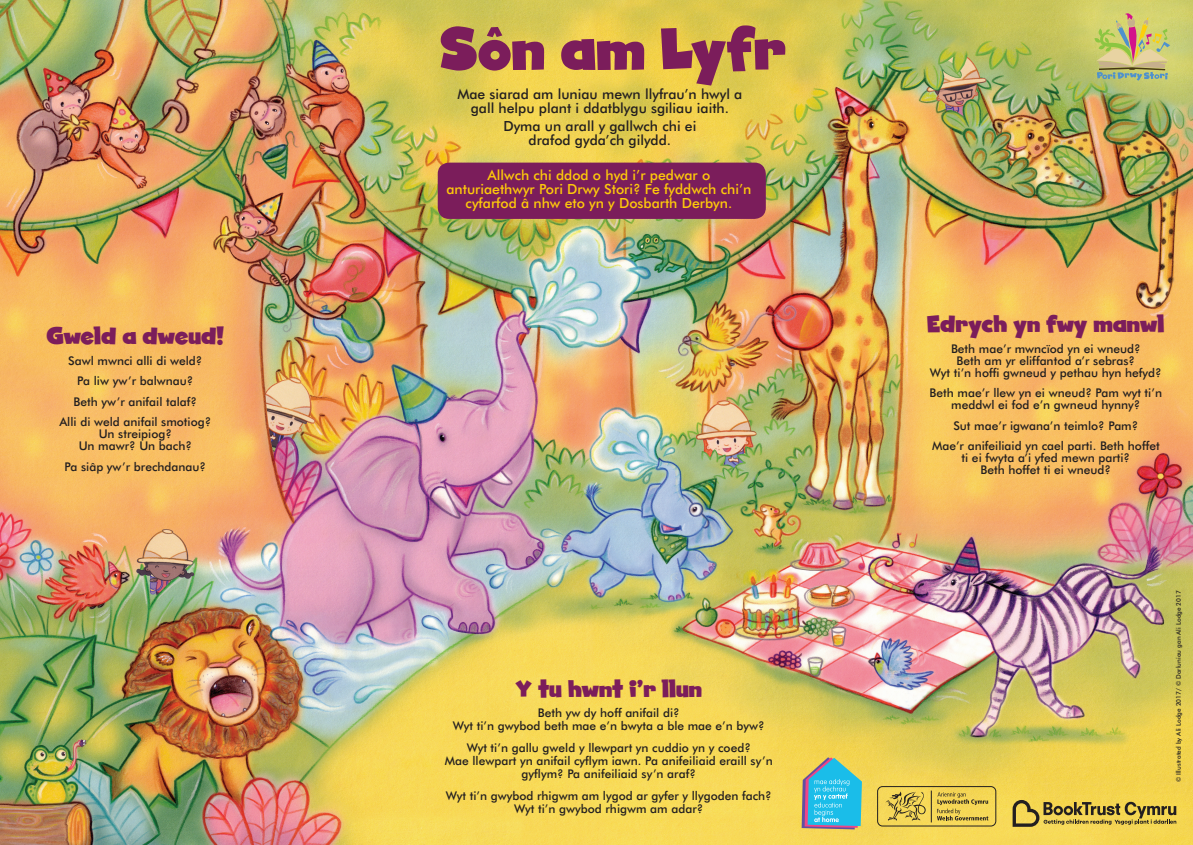
<style>
.page{position:relative;width:1193px;height:845px;background:#fff}
.page>*{position:absolute;margin:0;border:0;box-sizing:border-box;transform-origin:0 0}
.t1{font:61px "Ghost Kid AOE";color:#7b1d5b}
.t2{font:24px "Ghost Kid AOE";color:#7b1d5b}
.t3{font:500 14px/14px "Futura BT";color:#231f20;text-align:center}
.t4{font:500 14px/14px "Futura BT";color:#feca0a;text-align:center}
.t5{font:500 12px/12px "Futura BT";color:#231f20;text-align:center}
.t6{font:500 6.4px "Futura BT";color:#231f20}
</style>
<div class="page">
<img style="left:0;top:0;width:1193px;height:844px">
<svg style="left:937px;top:791px;width:51px;height:29px"></svg>
<svg style="left:886px;top:791px;width:40px;height:29px"></svg>
<div style="left:877px;top:786px;width:119px;height:40px;border:1px solid #231f20;border-radius:5px"></div>
<hr style="left:931px;top:790px;width:1px;height:32px;background:#231f20">
<svg style="left:802px;top:756px;width:60px;height:73px;background:#62b5c3"></svg>
<div style="left:438px;top:162px;width:328px;height:57px;background:#7b1d5b;border-radius:11px"></div>
<svg style="left:1012px;top:799px;width:164px;height:27px;background:#b8a143"></svg>
<svg style="left:1094px;top:13px;width:76px;height:68px;background:#c2be78"></svg>
<h2 class="t2" style="left:47px;top:322px;width:179px">Gweld a dweud!</h2>
<p class="t5" style="left:59px;top:350px;width:153px;line-height:20.5px">Sawl mwnci alli di weld?<br>Pa liw yw’r balwnau?<br>Beth yw’r anifail talaf?<br>Alli di weld anifail smotiog?</p>
<p class="t5" style="left:79px;top:428px;width:115px">Un streipiog?<br>Un mawr? Un bach?</p>
<p class="t5" style="left:65px;top:460px;width:143px">Pa siâp yw’r brechdanau?</p>
<h1 class="t1" style="left:440px;top:14px;width:348px">Sôn am Lyfr</h1>
<p class="t3" style="left:457px;top:86px;width:287px">Mae siarad am luniau mewn llyfrau’n hwyl a gall helpu plant i ddatblygu sgiliau iaith.</p>
<p class="t3" style="left:503px;top:118px;width:194px">Dyma un arall y gallwch chi ei drafod gyda’ch gilydd.</p>
<p class="t4" style="left:446px;top:168px;width:306px">Allwch chi ddod o hyd i’r pedwar o anturiaethwyr Pori Drwy Stori? Fe fyddwch chi’n cyfarfod â nhw eto yn y Dosbarth Derbyn.</p>
<h2 class="t2" style="left:516px;top:674px;width:188px">Y tu hwnt i’r llun</h2>
<p class="t5" style="left:453px;top:706px;width:313px;line-height:13px">Beth yw dy hoff anifail di?<br>Wyt ti’n gwybod beth mae e’n bwyta a ble mae e’n byw?</p>
<p class="t5" style="left:445px;top:740px;width:329px;line-height:13px">Wyt ti’n gallu gweld y llewpart yn cuddio yn y coed?<br>Mae llewpart yn anifail cyflym iawn. Pa anifeiliaid eraill sy’n gyflym? Pa anifeiliaid sy’n araf?</p>
<p class="t5" style="left:446px;top:788px;width:327px;line-height:13px">Wyt ti’n gwybod rhigwm am lygod ar gyfer y llygoden fach?<br>Wyt ti’n gwybod rhigwm am adar?</p>
<h2 class="t2" style="left:927px;top:310px;width:239px">Edrych yn fwy manwl</h2>
<p class="t5" style="left:930px;top:342px;width:233px">Beth mae’r mwncïod yn ei wneud?<br>Beth am yr eliffantod a’r sebras?<br>Wyt ti’n hoffi gwneud y pethau hyn hefyd?</p>
<p class="t5" style="left:930px;top:386px;width:234px">Beth mae’r llew yn ei wneud? Pam wyt ti’n meddwl ei fod e’n gwneud hynny?</p>
<p class="t5" style="left:932px;top:415px;width:229px;line-height:20.5px">Sut mae’r igwana’n teimlo? Pam?<br>Mae’r anifeiliaid yn cael parti. Beth hoffet</p>
<p class="t5" style="left:961px;top:451px;width:170px">ti ei fwyta a’i yfed mewn parti?<br>Beth hoffet ti ei wneud?</p>
<p class="t6" style="left:1174px;top:782px;width:194px;rotate:-90deg">© Illustrated by Ali Lodge 2017/ © Darluniau gan Ali Lodge 2017</p>
</div>
